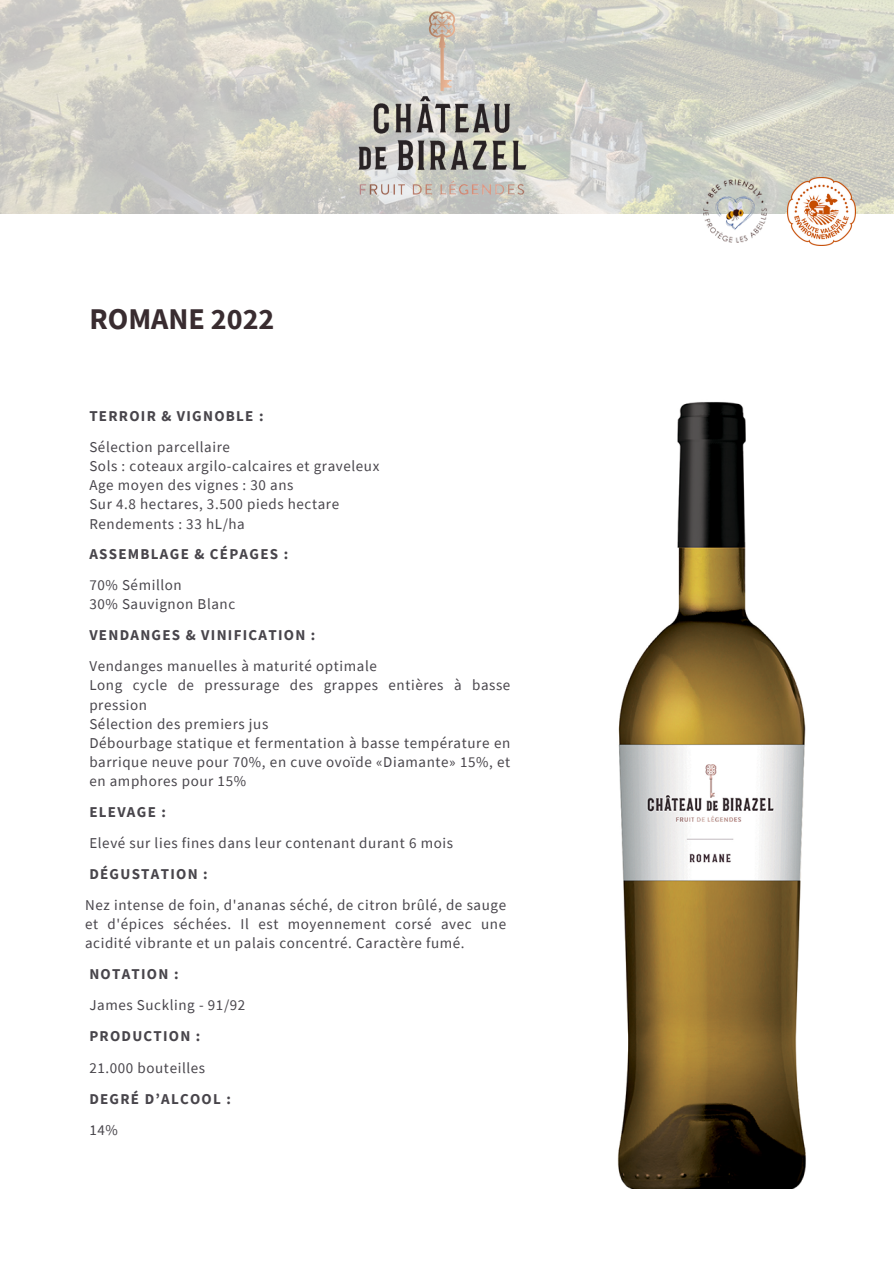
<style>
.page{position:relative;width:894px;height:1264px;background:#fff}
.page>*{position:absolute;margin:0;border:0;box-sizing:border-box;transform-origin:0 0}
.t1{font:700 30px "Source Sans Pro";color:#392c30}
.t2{font:15px/19.2px "Source Sans Pro";letter-spacing:.04em;color:#48454b;text-align:justify}
.t3{font:700 15px "Source Sans Pro";letter-spacing:.085em;color:#48454b}
</style>
<div class="page">
<img style="left:0;top:0;width:893px;height:214px">
<img style="left:695px;top:172px;width:79px;height:71px">
<img style="left:786px;top:177px;width:69px;height:69px">
<img style="left:617px;top:402px;width:189px;height:786px">
<img style="left:340px;top:9px;width:205px;height:189px">
<p class="t1" style="left:89px;top:299px;width:186px">ROMANE 2022</p>
<p class="t3" style="left:89px;top:406px;width:176px">TERROIR &amp; VIGNOBLE :</p>
<h2 class="t2" style="left:89px;top:437px;width:142px">Sélection parcellaire</h2>
<p class="t2" style="left:89px;top:456px;width:291px">Sols : coteaux argilo-calcaires et graveleux</p>
<p class="t2" style="left:89px;top:475px;width:206px">Age moyen des vignes : 30 ans</p>
<p class="t2" style="left:89px;top:494px;width:251px">Sur 4.8 hectares, 3.500 pieds hectare</p>
<p class="t2" style="left:89px;top:513px;width:157px">Rendements : 33 hL/ha</p>
<p class="t3" style="left:89px;top:544px;width:200px">ASSEMBLAGE &amp; CÉPAGES :</p>
<p class="t2" style="left:89px;top:575px;width:94px">70% Sémillon</p>
<h2 class="t2" style="left:89px;top:594px;width:147px">30% Sauvignon Blanc</h2>
<h2 class="t3" style="left:89px;top:625px;width:227px">VENDANGES &amp; VINIFICATION :</h2>
<p class="t2" style="left:89px;top:656px;width:289px">Vendanges manuelles à maturité optimale</p>
<p class="t2" style="left:89px;top:675px;width:422px">Long cycle de pressurage des grappes entières à basse pression</p>
<p class="t2" style="left:89px;top:713px;width:180px">Sélection des premiers jus</p>
<p class="t2" style="left:89px;top:733px;width:422px">Débourbage statique et fermentation à basse température en barrique neuve pour 70%, en cuve ovoïde «Diamante» 15%, et en amphores pour 15%</p>
<h2 class="t3" style="left:89px;top:802px;width:78px">ELEVAGE :</h2>
<p class="t2" style="left:89px;top:833px;width:365px">Elevé sur lies fines dans leur contenant durant 6 mois</p>
<p class="t3" style="left:89px;top:864px;width:120px">DÉGUSTATION :</p>
<h2 class="t2" style="left:85px;top:894px;width:422px">Nez intense de foin, d'ananas séché, de citron brûlé, de sauge et d'épices séchées. Il est moyennement corsé avec une acidité vibrante et un palais concentré. Caractère fumé.</h2>
<h2 class="t3" style="left:89px;top:964px;width:91px">NOTATION :</h2>
<p class="t2" style="left:89px;top:995px;width:157px">James Suckling - 91/92</p>
<p class="t3" style="left:89px;top:1026px;width:113px">PRODUCTION :</p>
<h2 class="t2" style="left:89px;top:1057px;width:117px">21.000 bouteilles</h2>
<h2 class="t3" style="left:89px;top:1089px;width:143px">DEGRÉ D’ALCOOL :</h2>
<p class="t2" style="left:89px;top:1120px;width:30px">14%</p>
</div>
